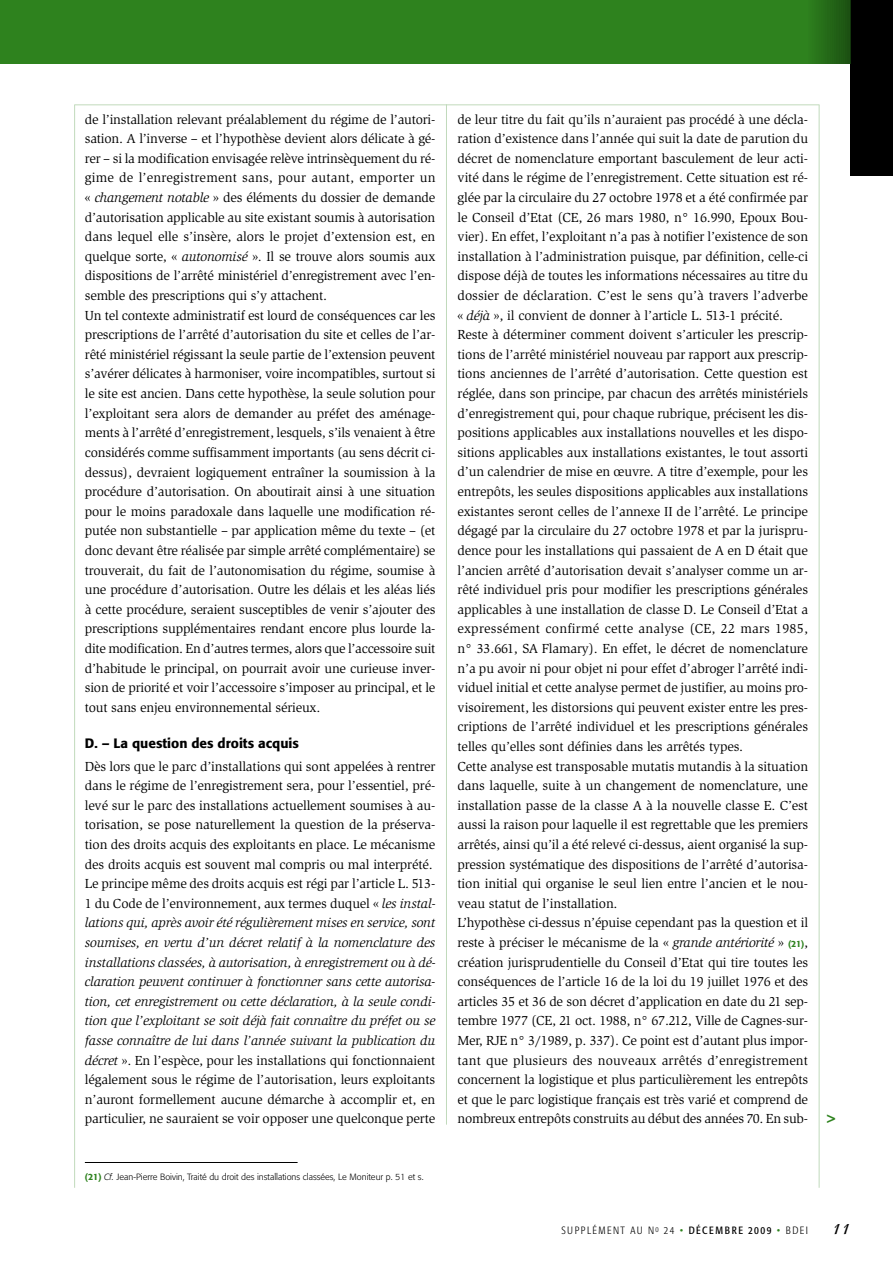
<style>
.page{position:relative;width:893px;height:1263px;background:#fff}
.page>*{position:absolute;margin:0;border:0;box-sizing:border-box;transform-origin:0 0}
.t1{font:700 16.5px "Isadora";color:#000}
.t2{font:13.5px/19.6px "Slimbach";letter-spacing:-.01em;color:#000}
.t3{font:500 13.5px "Formata";color:#000}
.t4{font:700 12px "Formata";color:#2e821e}
.t5{font:300 condensed 10.5px "Formata";letter-spacing:.14em;color:#000}
.t6{font:300 9px "Formata";color:#000}
.s1{font-style:italic}
.s2{font-weight:500;color:#2e821e}
.s3{font-family:"Formata";font-weight:500;font-size:9px;color:#2e821e}
.s4{color:#2e821e}
.s5{font-weight:400}
</style>
<div class="page">
<hr style="left:74px;top:104px;width:745px;height:1px;background:#c1dabc">
<hr style="left:818px;top:105px;width:1px;height:1083px;background:#c1dabc">
<hr style="left:74px;top:105px;width:1px;height:1083px;background:#c1dabc">
<hr style="left:446px;top:104px;width:1px;height:1021px;background:#c1dabc">
<hr style="left:85px;top:1162px;width:212px;height:1px;background:#000">
<div style="left:0;top:0;width:892px;height:64px;background:#2e821e"></div>
<div style="left:850px;top:0;width:42px;height:176px;background:#000"></div>
<hr style="left:809px;top:0;width:1px;height:64px;background:#2c7d1d">
<hr style="left:810px;top:0;width:1px;height:64px;background:#2c7c1d">
<hr style="left:811px;top:0;width:1px;height:64px;background:#2c7b1d">
<hr style="left:812px;top:0;width:1px;height:64px;background:#2b791c">
<hr style="left:813px;top:0;width:1px;height:64px;background:#2b781c">
<hr style="left:814px;top:0;width:1px;height:64px;background:#2a761c">
<hr style="left:815px;top:0;width:1px;height:64px;background:#2a751b">
<hr style="left:816px;top:0;width:1px;height:64px;background:#29731b">
<hr style="left:817px;top:0;width:1px;height:64px;background:#28721b">
<hr style="left:818px;top:0;width:1px;height:64px;background:#28701a">
<hr style="left:819px;top:0;width:1px;height:64px;background:#276f1a">
<hr style="left:820px;top:0;width:1px;height:64px;background:#276d19">
<hr style="left:821px;top:0;width:1px;height:64px;background:#266c19">
<hr style="left:822px;top:0;width:1px;height:64px;background:#266b19">
<hr style="left:823px;top:0;width:1px;height:64px;background:#256919">
<hr style="left:824px;top:0;width:1px;height:64px;background:#256818">
<hr style="left:825px;top:0;width:1px;height:64px;background:#246618">
<hr style="left:826px;top:0;width:1px;height:64px;background:#246518">
<hr style="left:827px;top:0;width:1px;height:64px;background:#236317">
<hr style="left:828px;top:0;width:1px;height:64px;background:#236217">
<hr style="left:829px;top:0;width:1px;height:64px;background:#226016">
<hr style="left:830px;top:0;width:1px;height:64px;background:#225f16">
<hr style="left:831px;top:0;width:1px;height:64px;background:#215e16">
<hr style="left:832px;top:0;width:1px;height:64px;background:#215c16">
<hr style="left:833px;top:0;width:1px;height:64px;background:#205b15">
<hr style="left:834px;top:0;width:1px;height:64px;background:#205915">
<hr style="left:835px;top:0;width:1px;height:64px;background:#1f5815">
<hr style="left:836px;top:0;width:1px;height:64px;background:#1e5614">
<hr style="left:837px;top:0;width:1px;height:64px;background:#1e5514">
<hr style="left:838px;top:0;width:1px;height:64px;background:#1d5313">
<hr style="left:839px;top:0;width:1px;height:64px;background:#1d5213">
<hr style="left:840px;top:0;width:1px;height:64px;background:#1c5013">
<hr style="left:841px;top:0;width:1px;height:64px;background:#1c4f13">
<hr style="left:842px;top:0;width:1px;height:64px;background:#1c4e12">
<hr style="left:843px;top:0;width:1px;height:64px;background:#1b4c12">
<hr style="left:844px;top:0;width:1px;height:64px;background:#1b4b12">
<hr style="left:845px;top:0;width:1px;height:64px;background:#1a4911">
<hr style="left:846px;top:0;width:1px;height:64px;background:#194811">
<hr style="left:847px;top:0;width:1px;height:64px;background:#194610">
<hr style="left:848px;top:0;width:1px;height:64px;background:#184510">
<hr style="left:849px;top:0;width:1px;height:64px;background:#184310">
<hr style="left:850px;top:0;width:1px;height:64px;background:#174210">
<p class="t2" style="left:85px;top:110px;width:352px">de l’installation relevant préalablement du régime de l’autori&shy;sation. A l’inverse – et l’hypothèse devient alors délicate à gé&shy;rer – si la modification envisagée relève intrinsèquement du ré&shy;gime de l’enregistrement sans, pour autant, emporter un « <span class="s1">changement notable</span> » des éléments du dossier de demande d’autorisation applicable au site existant soumis à autorisation dans lequel elle s’insère, alors le projet d’extension est, en quelque sorte, « <span class="s1">autonomisé</span> ». Il se trouve alors soumis aux dispositions de l’arrêté ministériel d’enregistrement avec l’en&shy;semble des prescriptions qui s’y attachent.<br>Un tel contexte administratif est lourd de conséquences car les prescriptions de l’arrêté d’autorisation du site et celles de l’ar&shy;rêté ministériel régissant la seule partie de l’extension peuvent s’avérer délicates à harmoniser, voire incompatibles, surtout si le site est ancien. Dans cette hypothèse, la seule solution pour l’exploitant sera alors de demander au préfet des aménage&shy;ments à l’arrêté d’enregistrement, lesquels, s’ils venaient à être considérés comme suffisamment importants (au sens décrit ci&shy;dessus), devraient logiquement entraîner la soumission à la procédure d’autorisation. On aboutirait ainsi à une situation pour le moins paradoxale dans laquelle une modification ré&shy;putée non substantielle – par application même du texte – (et donc devant être réalisée par simple arrêté complémentaire) se trouverait, du fait de l’autonomisation du régime, soumise à une procédure d’autorisation. Outre les délais et les aléas liés à cette procédure, seraient susceptibles de venir s’ajouter des prescriptions supplémentaires rendant encore plus lourde la&shy;dite modification. En d’autres termes, alors que l’accessoire suit d’habitude le principal, on pourrait avoir une curieuse inver&shy;sion de priorité et voir l’accessoire s’imposer au principal, et le tout sans enjeu environnemental sérieux.</p>
<p class="t3" style="left:85px;top:737px;width:215px">D. – La question des droits acquis</p>
<p class="t2" style="left:85px;top:757px;width:352px">Dès lors que le parc d’installations qui sont appelées à rentrer dans le régime de l’enregistrement sera, pour l’essentiel, pré&shy;levé sur le parc des installations actuellement soumises à au&shy;torisation, se pose naturellement la question de la préserva&shy;tion des droits acquis des exploitants en place. Le mécanisme des droits acquis est souvent mal compris ou mal interprété.<br>Le principe même des droits acquis est régi par l’article L. 513- 1 du Code de l’environnement, aux termes duquel « <span class="s1">les instal&shy;lations qui, après avoir été régulièrement mises en service, sont soumises, en vertu d’un décret relatif à la nomenclature des installations classées, à autorisation, à enregistrement ou à dé&shy;claration peuvent continuer à fonctionner sans cette autorisa&shy;tion, cet enregistrement ou cette déclaration, à la seule condi&shy;tion que l’exploitant se soit déjà fait connaître du préfet ou se fasse connaître de lui dans l’année suivant la publication du décret</span> ». En l’espèce, pour les installations qui fonctionnaient légalement sous le régime de l’autorisation, leurs exploitants n’auront formellement aucune démarche à accomplir et, en particulier, ne sauraient se voir opposer une quelconque perte</p>
<p class="t6" style="left:85px;top:1173px;width:340px"><span class="s2">(21)</span> <span class="s1">Cf.</span> Jean-Pierre Boivin, Traité du droit des installations classées, Le Moniteur p. 51 et s.</p>
<p class="t2" style="left:457px;top:110px;width:352px">de leur titre du fait qu’ils n’auraient pas procédé à une décla&shy;ration d’existence dans l’année qui suit la date de parution du décret de nomenclature emportant basculement de leur acti&shy;vité dans le régime de l’enregistrement. Cette situation est ré&shy;glée par la circulaire du 27 octobre 1978 et a été confirmée par le Conseil d’Etat (CE, 26 mars 1980, n° 16.990, Epoux Bou&shy;vier). En effet, l’exploitant n’a pas à notifier l’existence de son installation à l’administration puisque, par définition, celle-ci dispose déjà de toutes les informations nécessaires au titre du dossier de déclaration. C’est le sens qu’à travers l’adverbe « <span class="s1">déjà</span> », il convient de donner à l’article L. 513-1 précité.<br>Reste à déterminer comment doivent s’articuler les prescrip&shy;tions de l’arrêté ministériel nouveau par rapport aux prescrip&shy;tions anciennes de l’arrêté d’autorisation. Cette question est réglée, dans son principe, par chacun des arrêtés ministériels d’enregistrement qui, pour chaque rubrique, précisent les dis&shy;positions applicables aux installations nouvelles et les dispo&shy;sitions applicables aux installations existantes, le tout assorti d’un calendrier de mise en œuvre. A titre d’exemple, pour les entrepôts, les seules dispositions applicables aux installations existantes seront celles de l’annexe II de l’arrêté. Le principe dégagé par la circulaire du 27 octobre 1978 et par la jurispru&shy;dence pour les installations qui passaient de A en D était que l’ancien arrêté d’autorisation devait s’analyser comme un ar&shy;rêté individuel pris pour modifier les prescriptions générales applicables à une installation de classe D. Le Conseil d’Etat a expressément confirmé cette analyse (CE, 22 mars 1985, n° 33.661, SA Flamary). En effet, le décret de nomenclature n’a pu avoir ni pour objet ni pour effet d’abroger l’arrêté indi&shy;viduel initial et cette analyse permet de justifier, au moins pro&shy;visoirement, les distorsions qui peuvent exister entre les pres&shy;criptions de l’arrêté individuel et les prescriptions générales telles qu’elles sont définies dans les arrêtés types.<br>Cette analyse est transposable mutatis mutandis à la situation dans laquelle, suite à un changement de nomenclature, une installation passe de la classe A à la nouvelle classe E. C’est aussi la raison pour laquelle il est regrettable que les premiers arrêtés, ainsi qu’il a été relevé ci-dessus, aient organisé la sup&shy;pression systématique des dispositions de l’arrêté d’autorisa&shy;tion initial qui organise le seul lien entre l’ancien et le nou&shy;veau statut de l’installation.<br>L’hypothèse ci-dessus n’épuise cependant pas la question et il reste à préciser le mécanisme de la « <span class="s1">grande antériorité</span> » <span class="s3">(21)</span>, création jurisprudentielle du Conseil d’Etat qui tire toutes les conséquences de l’article 16 de la loi du 19 juillet 1976 et des articles 35 et 36 de son décret d’application en date du 21 sep&shy;tembre 1977 (CE, 21 oct. 1988, n° 67.212, Ville de Cagnes-sur-Mer, RJE n° 3/1989, p. 337). Ce point est d’autant plus impor&shy;tant que plusieurs des nouveaux arrêtés d’enregistrement concernent la logistique et plus particulièrement les entrepôts et que le parc logistique français est très varié et comprend de nombreux entrepôts construits au début des années 70. En sub-</p>
<p class="t4" style="left:827px;top:1114px;width:10px">&gt;</p>
<p class="t5" style="left:561px;top:1226px;width:248px">SUPPLÉMENT AU N<sup>0</sup> 24 <span class="s4">•</span> <span class="s5">DÉCEMBRE 2009</span> <span class="s4">•</span> BDEI</p>
<p class="t1" style="left:832px;top:1222px;width:20px">11</p>
</div>
